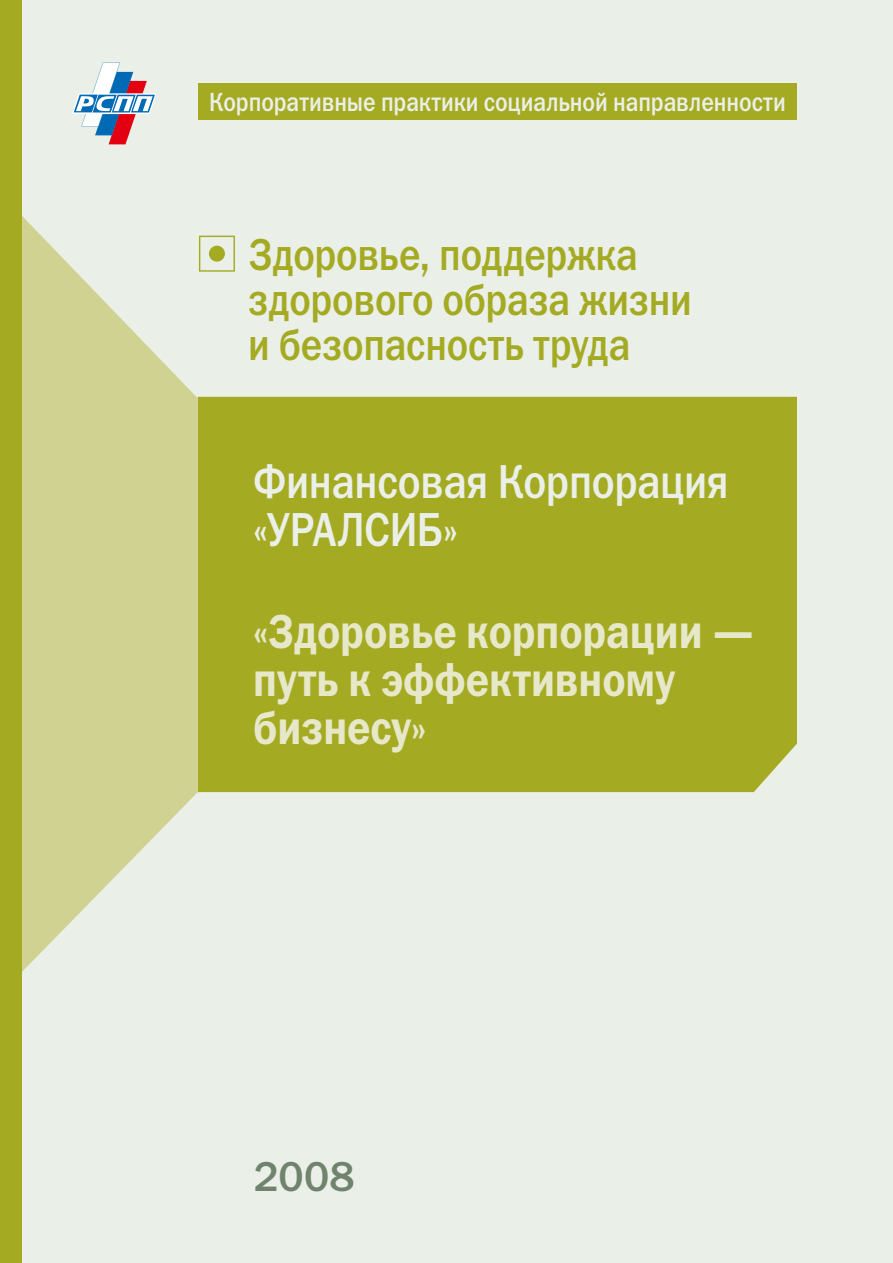
<style>
.page{position:relative;width:893px;height:1263px;background:#eaefe7}
.page>*{position:absolute;margin:0;border:0;box-sizing:border-box;transform-origin:0 0}
.t1{font:48px/48px "Franklin Gothic Demi C";letter-spacing:-.005em;color:#e7e8c9;scale:.85 1}
.t2{font:48px/48px "Franklin Gothic Medium C";letter-spacing:-.01em;color:#eaefe7;scale:.85 1}
.t3{font:45px/45px "Franklin Gothic Medium C";letter-spacing:-.005em;color:#a4aa21;scale:.85 1}
.t4{font:42px "Franklin Gothic Medium C";color:#6f836e}
.t5{font:26.4px "Franklin Gothic Medium C";letter-spacing:-.005em;color:#eaefe7;scale:.85 1}
</style>
<div class="page">
<div style="left:198px;top:397px;width:599px;height:395px;background:#a4aa21"></div>
<svg style="left:72px;top:63px;width:84px;height:81px"></svg>
<div style="left:199px;top:83px;width:598px;height:36px;background:#a4aa21"></div>
<svg style="left:199px;top:236px;width:36px;height:36px"></svg>
<div style="left:209px;top:246px;width:16px;height:16px;background:#a4aa21;border-radius:50%"></div>
<svg style="left:22px;top:216px;width:176px;height:756px;fill:#d0d292"></svg>
<div style="left:0;top:0;width:22px;height:1263px;background:#a4aa21"></div>
<p class="t5" style="left:209px;top:87px;width:680px">Корпоративные практики социальной направленности</p>
<p class="t3" style="left:248px;top:232px;width:523px">Здоровье, поддержка здорового образа жизни и безопасность труда</p>
<p class="t2" style="left:253px;top:457px;width:561px">Финансовая Корпорация «УРАЛСИБ»</p>
<p class="t1" style="left:253px;top:607px;width:591px">«Здоровье корпорации — путь к эффективному бизнесу»</p>
<p class="t4" style="left:253px;top:1153px;width:103px">2008</p>
</div>
